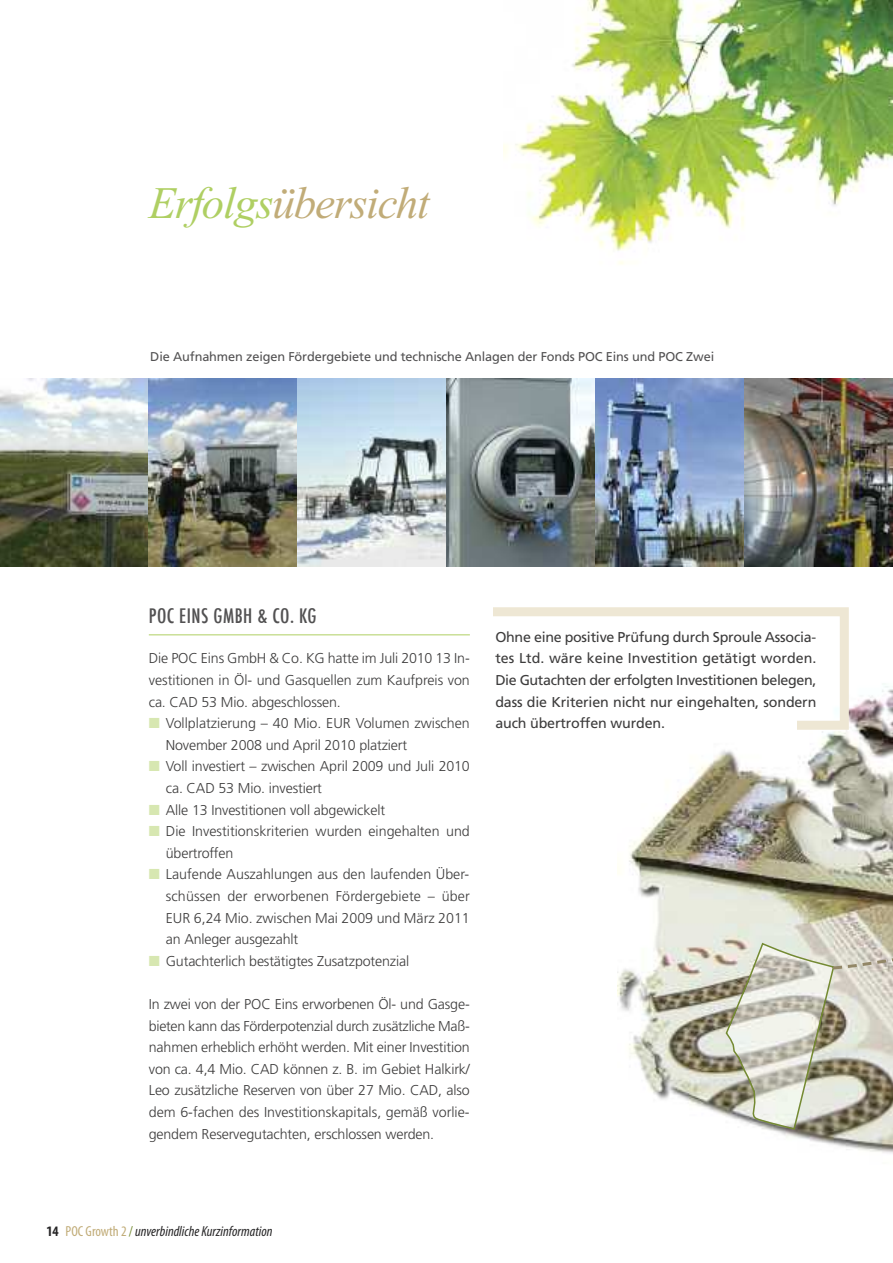
<style>
.page{position:relative;width:893px;height:1263px;background:#fff}
.page>*{position:absolute;margin:0;border:0;box-sizing:border-box;transform-origin:0 0}
.t1{font:italic 45px "Times New Roman";letter-spacing:-.025em;color:#c1ac78}
.t2{font:500 condensed 19.5px "Futura";letter-spacing:.025em;color:#525152}
.t3{font:italic condensed 14.55px "Myriad Pro";color:#272627}
.t4{font:300 14.25px/21.6px "Frutiger";letter-spacing:-.01em;color:#3d3c3c;text-align:justify}
.t5{font:14.25px/21.6px "Frutiger";letter-spacing:-.01em;color:#3d3c3c;text-align:justify}
.t6{font:12.75px "Frutiger";letter-spacing:-.01em;color:#525152}
.s1{color:#afcf63}
.s2{color:#d7e7b1}
.s3{font-weight:700;font-style:normal}
.s4{font-style:normal;color:#c1ac78}
.s5{font-style:normal;color:#748a32}
</style>
<div class="page">
<img style="left:617px;top:683px;width:276px;height:471px">
<img style="left:504px;top:0;width:388px;height:265px">
<img style="left:726px;top:781px;width:167px;height:349px">
<img style="left:0;top:378px;width:893px;height:189px">
<div style="left:483px;top:607px;width:366px;height:123px;border:9px solid #eee7d4"></div>
<div style="left:492px;top:625px;width:305px;height:115px;background:#fff"></div>
<div style="left:477px;top:589px;width:16px;height:158px;background:#fff"></div>
<hr style="left:149px;top:635px;width:321px;height:1px;background:#afcf63">
<h1 class="t1" style="left:149px;top:187px;width:282px"><span class="s1">Erfolgs</span>übersicht</h1>
<p class="t6" style="left:150px;top:352px;width:565px">Die Aufnahmen zeigen Fördergebiete und technische Anlagen der Fonds POC Eins und POC Zwei</p>
<h2 class="t2" style="left:149px;top:604px;width:169px">POC EINS GMBH &amp; CO. KG</h2>
<p class="t4" style="left:149px;top:649px;width:323px">Die POC Eins GmbH &amp; Co. KG hatte im Juli 2010 13 In&shy;vestitionen in Öl- und Gasquellen zum Kaufpreis von ca. CAD 53 Mio. abgeschlossen.</p>
<p class="t4" style="left:166px;top:713px;width:306px;text-indent:-17px"><span class="s2">■</span> Vollplatzierung – 40 Mio. EUR Volumen zwischen<br>November 2008 und April 2010 platziert</p>
<p class="t4" style="left:166px;top:757px;width:306px;text-indent:-17px"><span class="s2">■</span> Voll investiert – zwischen April 2009 und Juli 2010 ca. CAD 53 Mio. investiert</p>
<p class="t4" style="left:149px;top:800px;width:238px"><span class="s2">■</span> Alle 13 Investitionen voll abgewickelt</p>
<p class="t4" style="left:166px;top:821px;width:306px;text-indent:-17px"><span class="s2">■</span> Die Investitionskriterien wurden eingehalten und übertroffen</p>
<p class="t4" style="left:166px;top:865px;width:306px;text-indent:-17px"><span class="s2">■</span> Laufende Auszahlungen aus den laufenden Über&shy;schüssen der erworbenen Fördergebiete – über EUR 6,24 Mio. zwischen Mai 2009 und März 2011 an Anleger ausgezahlt</p>
<p class="t4" style="left:149px;top:951px;width:262px"><span class="s2">■</span> Gutachterlich bestätigtes Zusatzpotenzial</p>
<p class="t4" style="left:149px;top:994px;width:323px">In zwei von der POC Eins erworbenen Öl- und Gasge&shy;bieten kann das Förderpotenzial durch zusätzliche Maß&shy;nahmen erheblich erhöht werden. Mit einer Investition von ca. 4,4 Mio. CAD können z. B. im Gebiet Halkirk/ Leo zusätzliche Reserven von über 27 Mio. CAD, also dem 6-fachen des Investitionskapitals, gemäß vorlie&shy;gendem Reservegutachten, erschlossen werden.</p>
<p class="t5" style="left:495px;top:627px;width:323px">Ohne eine positive Prüfung durch Sproule Associa&shy;tes Ltd. wäre keine Investition getätigt worden.<br>Die Gutachten der erfolgten Investitionen belegen, dass die Kriterien nicht nur eingehalten, sondern auch übertroffen wurden.</p>
<p class="t3" style="left:46px;top:1226px;width:228px"><span class="s3">14</span> <span class="s4">POC Growth 2</span> <span class="s5">/</span> unverbindlicheKurzinformation</p>
</div>
